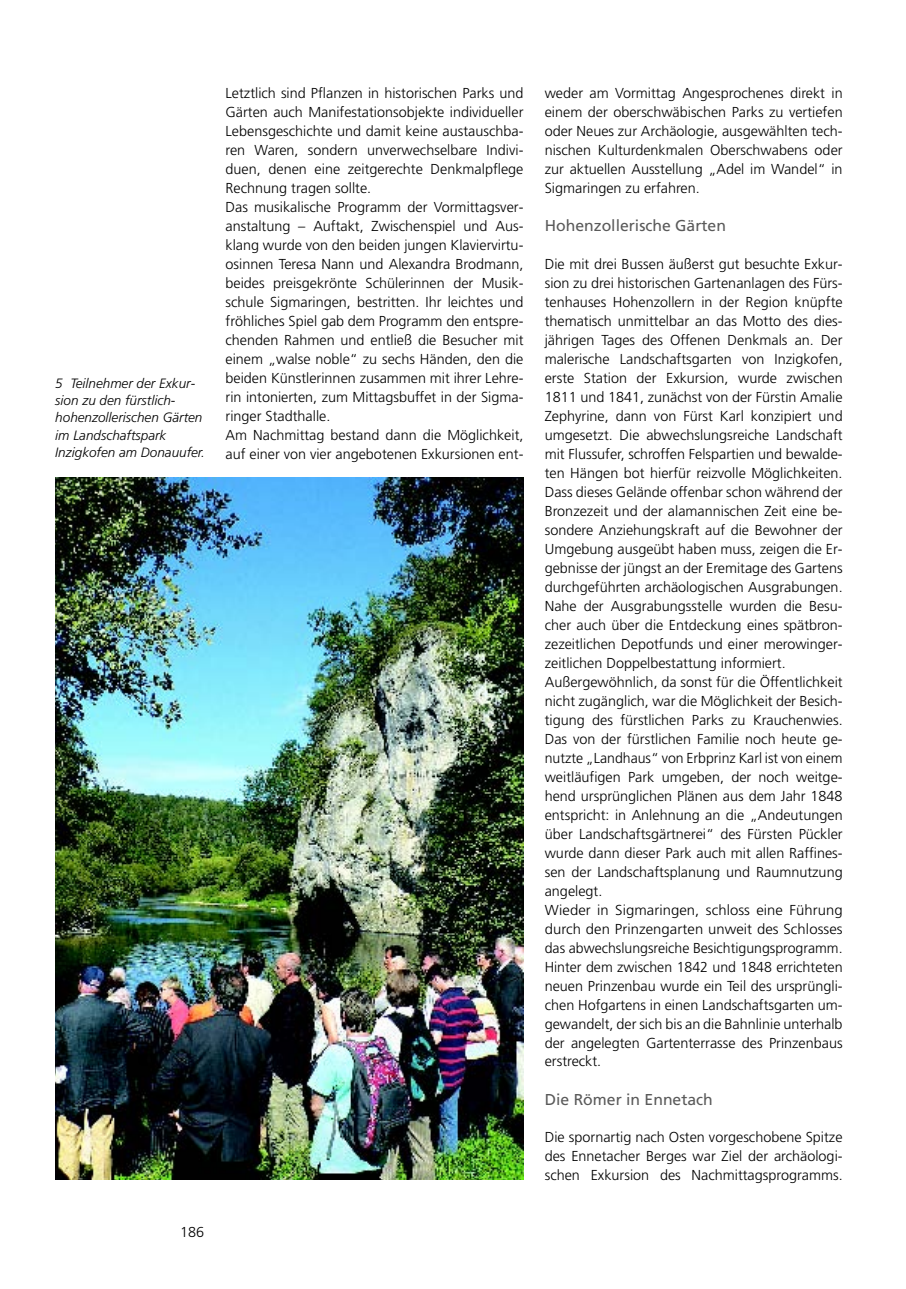
<style>
.page{position:relative;width:906px;height:1289px;background:#fff}
.page>*{position:absolute;margin:0;border:0;box-sizing:border-box;transform-origin:0 0}
.t1{font:15.75px "Frutiger";color:#5a5a5a}
.t2{font:300 14.4px/19px "Frutiger";color:#000}
.t3{font:italic 300 13.5px/17.2px "Frutiger";color:#000}
</style>
<div class="page">
<img style="left:55px;top:477px;width:468px;height:702px">
<p class="t3" style="left:55px;top:376px;width:151px">5 Teilnehmer der Exkur&shy;sion zu den fürstlich&shy;hohenzollerischen Gärten im Landschaftspark<br>Inzigkofen am Donauufer.</p>
<p class="t2" style="left:180px;top:1223px;width:26px">186</p>
<p class="t2" style="left:225px;top:84px;width:299px">Letztlich sind Pflanzen in historischen Parks und Gärten auch Manifestationsobjekte individueller Lebensgeschichte und damit keine austauschba&shy;ren Waren, sondern unverwechselbare Indivi&shy;duen, denen eine zeitgerechte Denkmalpflege Rechnung tragen sollte.<br>Das musikalische Programm der Vormittagsver&shy;anstaltung – Auftakt, Zwischenspiel und Aus&shy;klang wurde von den beiden jungen Klaviervirtu&shy;osinnen Teresa Nann und Alexandra Brodmann, beides preisgekrönte Schülerinnen der Musik&shy;schule Sigmaringen, bestritten. Ihr leichtes und fröhliches Spiel gab dem Programm den entspre&shy;chenden Rahmen und entließ die Besucher mit einem „walse noble“ zu sechs Händen, den die beiden Künstlerinnen zusammen mit ihrer Lehre&shy;rin intonierten, zum Mittagsbuffet in der Sigma&shy;ringer Stadthalle.<br>Am Nachmittag bestand dann die Möglichkeit, auf einer von vier angebotenen Exkursionen ent-</p>
<p class="t2" style="left:544px;top:84px;width:299px;text-align:justify">weder am Vormittag Angesprochenes direkt in einem der oberschwäbischen Parks zu vertiefen oder Neues zur Archäologie, ausgewählten tech&shy;nischen Kulturdenkmalen Oberschwabens oder zur aktuellen Ausstellung „Adel im Wandel“ in Sigmaringen zu erfahren.</p>
<p class="t1" style="left:544px;top:219px;width:183px">Hohenzollerische Gärten</p>
<p class="t2" style="left:544px;top:255px;width:299px">Die mit drei Bussen äußerst gut besuchte Exkur&shy;sion zu drei historischen Gartenanlagen des Fürs&shy;tenhauses Hohenzollern in der Region knüpfte thematisch unmittelbar an das Motto des dies&shy;jährigen Tages des Offenen Denkmals an. Der malerische Landschaftsgarten von Inzigkofen, erste Station der Exkursion, wurde zwischen 1811 und 1841, zunächst von der Fürstin Amalie Zephyrine, dann von Fürst Karl konzipiert und umgesetzt. Die abwechslungsreiche Landschaft mit Flussufer, schroffen Felspartien und bewalde&shy;ten Hängen bot hierfür reizvolle Möglichkeiten.<br>Dass dieses Ge län de offenbar schon während der Bronzezeit und der alamannischen Zeit eine be&shy;sondere Anziehungskraft auf die Bewohner der Umgebung ausgeübt haben muss, zeigen die Er&shy;gebnisse der jüngst an der Eremitage des Gartens durch geführten archäologischen Ausgrabungen.<br>Nahe der Ausgrabungsstelle wurden die Besu&shy;cher auch über die Entdeckung eines spätbron&shy;zezeitlichen Depotfunds und einer merowinger&shy;zeitlichen Doppelbestattung informiert.<br>Außergewöhnlich, da sonst für die Öffentlichkeit nicht zugänglich, war die Möglichkeit der Besich&shy;tigung des fürstlichen Parks zu Krauchenwies.<br>Das von der fürstlichen Familie noch heute ge&shy;nutzte „Landhaus“ von Erbprinz Karl ist von einem weitläufigen Park umgeben, der noch weitge&shy;hend ursprünglichen Plänen aus dem Jahr 1848 entspricht: in Anlehnung an die „Andeu tun gen über Landschaftsgärtnerei“ des Fürsten Pückler wurde dann dieser Park auch mit allen Raffines&shy;sen der Landschaftsplanung und Raumnutzung angelegt.<br>Wieder in Sigmaringen, schloss eine Führung durch den Prinzengarten unweit des Schlosses das abwechslungsreiche Besichtigungsprogramm.<br>Hinter dem zwischen 1842 und 1848 errichteten neuen Prinzenbau wurde ein Teil des ursprüngli - chen Hofgartens in einen Landschaftsgarten um&shy;gewandelt, der sich bis an die Bahnlinie unterhalb der angelegten Gartenterrasse des Prinzenbaus erstreckt.</p>
<p class="t1" style="left:544px;top:1092px;width:170px">Die Römer in Ennetach</p>
<p class="t2" style="left:544px;top:1129px;width:299px;text-align:justify">Die spornartig nach Osten vorgeschobene Spitze des Ennetacher Berges war Ziel der archäologi&shy;schen Exkursion des Nachmittagsprogramms.</p>
</div>
